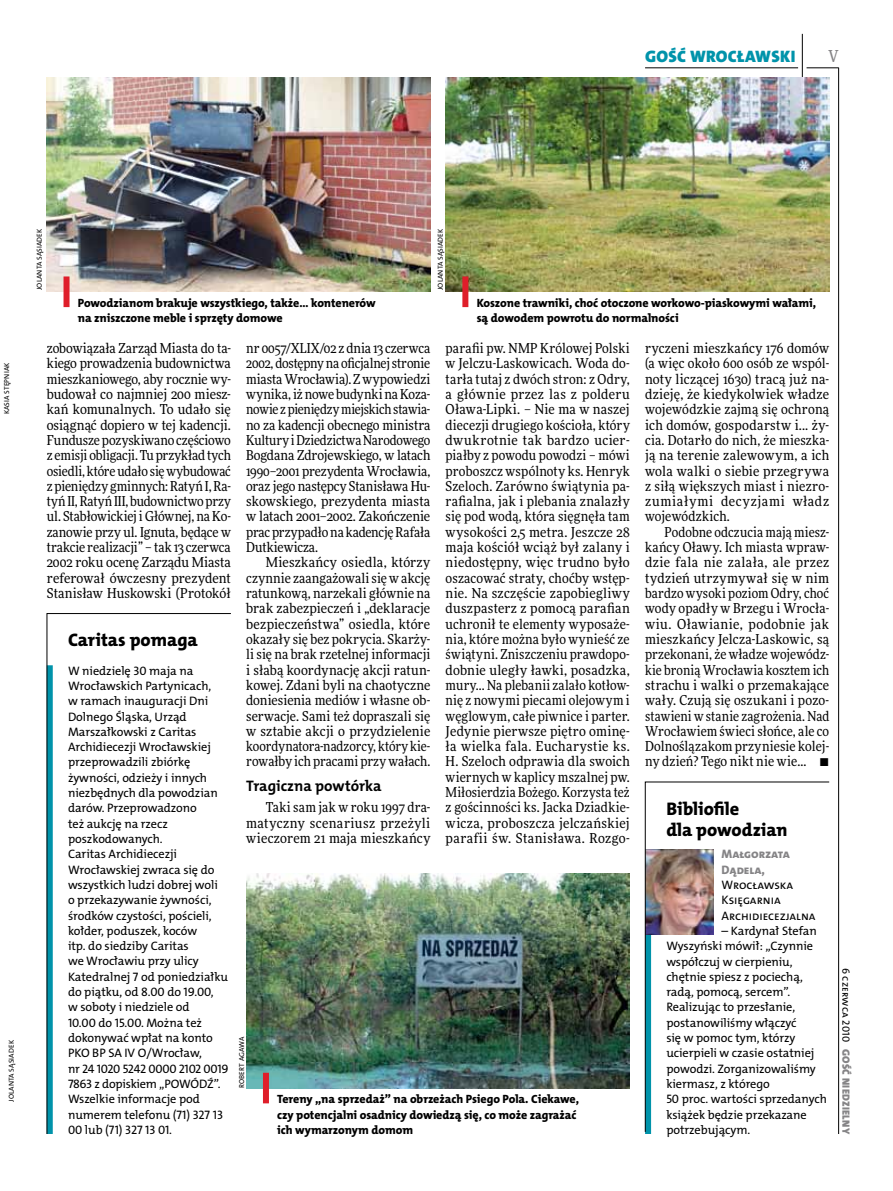
<style>
.page{position:relative;width:893px;height:1191px;background:#fff}
.page>*{position:absolute;margin:0;border:0;box-sizing:border-box;transform-origin:0 0}
.t1{font:18.3px/21.6px "The Mix HP8 Ex Bld";color:#000}
.t2{font:16.65px "The Mix HP9 Blk";letter-spacing:.02em;color:#0093aa}
.t3{font:500 16.5px "Freeday Narrow";color:#858486;scale:.9 1}
.t4{font:15.3px "The Mix HP7 Bld";color:#000}
.t5{font:13.65px/15.3px "Freeday Narrow News";letter-spacing:.01em;color:#000;text-align:justify}
.t6{font:12.3px/15.3px "The Mix HP5 Plain";letter-spacing:-.005em;color:#000}
.t7{font:12.3px/15.3px "The Mix HP8 Ex Bld";letter-spacing:-.005em;color:#858486}
.t8{font:12px/15.3px "The Mix HP8 Ex Bld";letter-spacing:-.005em;color:#000}
.t9{font:10.5px "The Mix HP9 Blk";letter-spacing:.025em;color:#858486}
.t10{font:10.5px "The Mix HP5 Plain";color:#000}
.t11{font:7.2px "The Mix HP5 Plain";letter-spacing:.015em;color:#000}
</style>
<div class="page">
<hr style="left:806px;top:68px;width:33px;height:1px;background:#000">
<hr style="left:645px;top:68px;width:153px;height:1px;background:#000">
<hr style="left:838px;top:68px;width:1px;height:1066px;background:#000">
<hr style="left:802px;top:34px;width:1px;height:43px;background:#000">
<div style="left:645px;top:874px;width:6px;height:260px;background:#0093aa"></div>
<svg style="left:645px;top:781px;width:185px;height:351px"></svg>
<img style="left:246px;top:873px;width:384px;height:215px">
<img style="left:446px;top:77px;width:383px;height:215px">
<img style="left:47px;top:77px;width:383px;height:215px">
<div style="left:263px;top:1072px;width:6px;height:31px;background:#df1e2a"></div>
<div style="left:64px;top:276px;width:6px;height:31px;background:#df1e2a"></div>
<div style="left:462px;top:276px;width:6px;height:31px;background:#df1e2a"></div>
<svg style="left:47px;top:613px;width:184px;height:521px"></svg>
<p class="t2" style="left:645px;top:46px;width:152px">GOŚĆ WROCŁAWSKI</p>
<p class="t3" style="left:828px;top:46px;width:13px">V</p>
<p class="t11" style="left:2px;top:414px;width:52px;rotate:-90deg">Kasia Stępn iak</p>
<p class="t11" style="left:7px;top:1101px;width:62px;rotate:-90deg">Jo lanta Sąsiadek</p>
<p class="t11" style="left:35px;top:290px;width:62px;rotate:-90deg">Jo lanta Sąsiadek</p>
<p class="t11" style="left:436px;top:290px;width:62px;rotate:-90deg">Jo lanta Sąsiadek</p>
<p class="t8" style="left:78px;top:295px;width:299px">Powodzianom brakuje wszystkiego, także... kontenerów na zniszczone meble i sprzęty domowe</p>
<p class="t8" style="left:477px;top:295px;width:341px">Koszone trawniki, choć otoczone workowo-piaskowymi wałami, są dowodem powrotu do normalności</p>
<p class="t5" style="left:47px;top:340px;width:186px">zobowiązała Zarząd Miasta do ta&shy;kiego prowadzenia budownictwa mieszkaniowego, aby rocznie wy&shy;budował co najmniej 200 miesz&shy;kań komunalnych. To udało się osiągnąć dopiero w tej kadencji.<br>Fundusze pozyskiwano częściowo z emisji obligacji. Tu przykład tych osiedli, które udało się wybudować z pieniędzy gminnych: Ratyń I, Ra&shy;tyń II, Ratyń III, budownictwo przy ul. Stabłowickiej i Głównej, na Ko&shy;zanowie przy ul. Ignuta, będące w trakcie realizacji” – tak 13 czerwca 2002 roku ocenę Zarządu Miasta referował ówczesny prezydent Stanisław Huskowski (Protokół</p>
<p class="t5" style="left:246px;top:340px;width:186px">nr 0057/XLIX/02 z dnia 13 czerwca 2002, dostępny na oficjalnej stronie miasta Wrocławia). Z wypowiedzi wynika, iż nowe budynki na Koza&shy;nowie z pieniędzy miejskich stawia&shy;no za kadencji obecnego ministra Kultury i Dziedzictwa Narodowego Bogdana Zdrojewskiego, w latach 1990–2001 prezydenta Wrocławia, oraz jego następcy Stanisława Hu&shy;skowskiego, prezydenta miasta w latach 2001–2002. Zakończenie prac przypadło na kadencję Rafała Dutkiewicza.</p>
<p class="t5" style="left:446px;top:340px;width:186px">parafii pw. NMP Królowej Polski w Jelczu-Laskowicach. Woda do&shy;tarła tutaj z dwóch stron: z Odry, a głównie przez las z polderu Oława-Lipki. – Nie ma w naszej diecezji drugiego kościoła, który dwukrotnie tak bardzo ucier&shy;piałby z powodu powodzi – mówi proboszcz wspólnoty ks. Henryk Szeloch. Zarówno świątynia pa&shy;rafialna, jak i plebania znalazły się pod wodą, która sięgnęła tam wysokości 2,5 metra. Jeszcze 28 maja kościół wciąż był zalany i niedostępny, więc trudno było oszacować straty, choćby wstęp&shy;nie. Na szczęście zapobiegliwy duszpasterz z pomocą parafian uchronił te elementy wyposaże&shy;nia, które można było wynieść ze świątyni. Zniszczeniu prawdopo&shy;dobnie uległy ławki, posadzka, mury... Na plebanii zalało kotłow&shy;nię z nowymi piecami olejowym i węglowym, całe piwnice i parter.<br>Jedynie pierwsze piętro ominę&shy;ła wielka fala. Eucharystie ks.<br>H. Szeloch odprawia dla swoich wiernych w kaplicy mszalnej pw.<br>Miłosierdzia Bożego. Korzysta też z gościnności ks. Jacka Dziadkie&shy;wicza, proboszcza jelczańskiej parafii św. Stanisława. Rozgo-</p>
<p class="t5" style="left:645px;top:340px;width:186px">ryczeni mieszkańcy 176 domów (a więc około 600 osób ze wspól&shy;noty liczącej 1630) tracą już na&shy;dzieję, że kiedykolwiek władze wojewódzkie zajmą się ochroną ich domów, gospodarstw i... ży&shy;cia. Dotarło do nich, że mieszka&shy;ją na terenie zalewowym, a ich wola walki o siebie przegrywa z siłą większych miast i niezro&shy;zumiałymi decyzjami władz wojewódzkich.</p>
<p class="t5" style="left:645px;top:524px;width:186px;text-indent:20px">Podobne odczucia mają miesz&shy;kańcy Oławy. Ich miasta wpraw&shy;dzie fala nie zalała, ale przez tydzień utrzymywał się w nim bardzo wysoki poziom Odry, choć wody opadły w Brzegu i Wrocła&shy;wiu. Oławianie, podobnie jak mieszkańcy Jelcza-Laskowic, są przekonani, że władze wojewódz&shy;kie bronią Wrocławia kosztem ich strachu i walki o przemakające wały. Czują się oszukani i pozo&shy;stawieni w stanie zagrożenia. Nad Wrocławiem świeci słońce, ale co Dolnoślązakom przyniesie kolej&shy;ny dzień? Tego nikt nie wie... •</p>
<h1 class="t1" style="left:666px;top:798px;width:123px">Bibliofile<br>dla powodzian</h1>
<p class="t7" style="left:722px;top:846px;width:69px">Małgorzata<br>Dądela,</p>
<p class="t6" style="left:722px;top:877px;width:95px">Wrocławska<br>Księgarnia<br>Archidiecezjalna</p>
<p class="t6" style="left:666px;top:923px;width:162px;text-indent:55px">– Kardynał Stefan<br>Wyszyński mówił: „Czynnie współczuj w cierpieniu, chętnie spiesz z pociechą, radą, pomocą, sercem”.<br>Realizując to przesłanie, postanowiliśmy włączyć<br>się w pomoc tym, którzy ucierpieli w czasie ostatniej powodzi. Zorganizowaliśmy kiermasz, z którego<br>50 proc. wartości sprzedanych książek będzie przekazane potrzebującym.</p>
<p class="t5" style="left:246px;top:555px;width:186px;text-indent:20px">Mieszkańcy osiedla, którzy czynnie zaangażowali się w akcję ratunkową, narzekali głównie na brak zabezpieczeń i „deklaracje bezpieczeństwa” osiedla, które okazały się bez pokrycia. Skarży&shy;li się na brak rzetelnej informacji i słabą koordynację akcji ratun&shy;kowej. Zdani byli na chaotyczne doniesienia mediów i własne ob&shy;serwacje. Sami też dopraszali się w sztabie akcji o przydzielenie koordynatora-nadzorcy, który kie&shy;rowałby ich pracami przy wałach.</p>
<p class="t4" style="left:246px;top:775px;width:137px">Tragiczna powtórka</p>
<p class="t5" style="left:246px;top:799px;width:186px;text-indent:20px">Taki sam jak w roku 1997 dra&shy;matyczny scenariusz przeżyli wieczorem 21 maja mieszkańcy</p>
<h1 class="t1" style="left:68px;top:629px;width:131px">Caritas pomaga</h1>
<p class="t6" style="left:68px;top:663px;width:162px">W niedzielę 30 maja na<br>Wrocławskich Partynicach,<br>w ramach inauguracji Dni<br>Dolnego Śląska, U rząd<br>Marszałkowski z Caritas<br>Archidiecezji Wrocławskiej przeprowadzili zbiórkę żywności, odzieży i innych niezbędnych dla powodzian darów. Przeprowadzono<br>też aukcję na rzecz poszkodowanych.<br>Caritas Archidiecezji<br>Wrocławskiej zwraca się do wszystkich ludzi dobrej woli<br>o przekazywanie żywności, środków czystości, pościeli, kołder, poduszek, koców<br>itp. do siedziby Caritas<br>we Wrocławiu przy ulicy<br>Katedralnej 7 od poniedziałku do piątku, od 8.00 do 19.00,<br>w soboty i niedziele od<br>10.00 do 15.00. Można też dokonywać wpłat na konto<br>PKO BP SA I V O/Wrocław,<br>nr 24 1020 5242 0000 2102 0019<br>7863 z dopiskiem „POWÓDŹ”.<br>Wszelkie informacje pod numerem telefonu (71) 327 13<br>00 lub (71) 327 13 01.</p>
<p class="t11" style="left:237px;top:1088px;width:53px;rotate:-90deg">Robert Agawa</p>
<p class="t8" style="left:277px;top:1091px;width:303px">Tereny „na sprzedaż” na obrzeżach Psiego Pola. Ciekawe, czy potencjalni osadnicy dowiedzą się, co może zagrażać ich wymarzonym domom</p>
<p class="t10" style="left:853px;top:968px;width:76px;rotate:90deg">6 czerwca 2010</p>
<p class="t9" style="left:853px;top:1049px;width:86px;rotate:90deg">GOŚĆ NIEDZIELNY</p>
</div>
